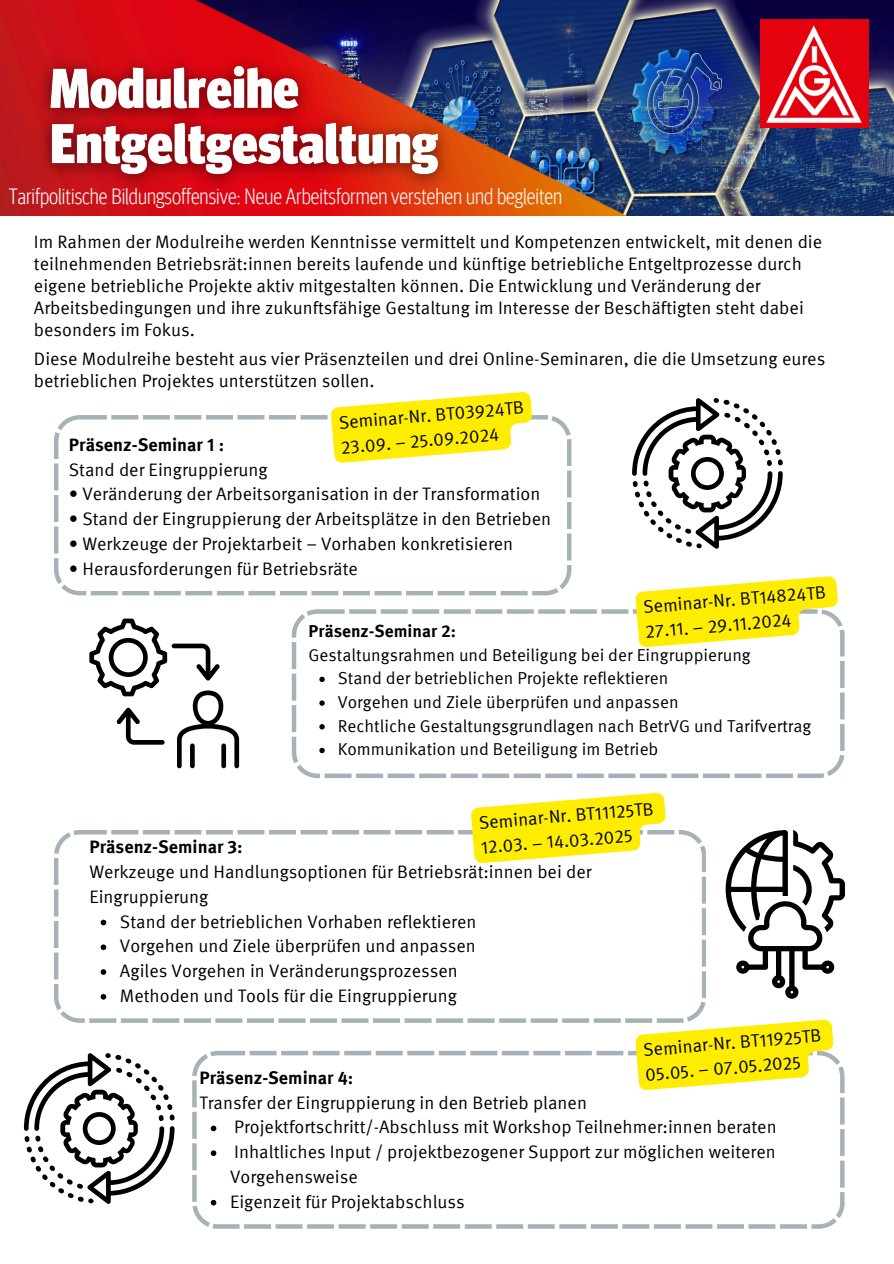
<style>
.page{position:relative;width:894px;height:1264px;background:#fff}
.page>*{position:absolute;margin:0;border:0;box-sizing:border-box;transform-origin:0 0}
.t1{font:300 condensed 21.9px "Meta Head IGM";color:#fff}
.t2{font:18px/22px "Meta IGM";color:#000}
.t3{font:700 18px "Meta IGM";color:#000}
.t4{font:17.25px "Meta IGM";color:#000}
.t5{font:700 17.25px "Meta IGM";color:#000}
</style>
<div class="page">
<img style="left:703px;top:0;width:190px;height:216px">
<img style="left:760px;top:19px;width:108px;height:108px">
<img style="left:0;top:0;width:703px;height:216px">
<svg style="left:54px;top:415px;width:517px;height:180px"></svg>
<svg style="left:292px;top:609px;width:552px;height:169px"></svg>
<svg style="left:192px;top:1050px;width:651px;height:178px"></svg>
<svg style="left:632px;top:398px;width:150px;height:151px"></svg>
<svg style="left:89px;top:618px;width:150px;height:150px"></svg>
<svg style="left:725px;top:830px;width:119px;height:168px"></svg>
<img style="left:26px;top:41px;width:438px;height:160px">
<svg style="left:319px;top:676px;width:5px;height:6px"></svg>
<svg style="left:319px;top:700px;width:5px;height:5px"></svg>
<svg style="left:319px;top:724px;width:5px;height:5px"></svg>
<svg style="left:319px;top:747px;width:5px;height:6px"></svg>
<svg style="left:330px;top:392px;width:204px;height:71px"></svg>
<svg style="left:634px;top:576px;width:206px;height:71px"></svg>
<svg style="left:54px;top:830px;width:651px;height:192px"></svg>
<svg style="left:470px;top:792px;width:198px;height:71px"></svg>
<svg style="left:211px;top:1125px;width:5px;height:6px"></svg>
<svg style="left:211px;top:1150px;width:5px;height:5px"></svg>
<svg style="left:211px;top:1199px;width:5px;height:6px"></svg>
<svg style="left:634px;top:1019px;width:201px;height:71px"></svg>
<svg style="left:24px;top:1053px;width:151px;height:150px"></svg>
<h2 class="t1" style="left:9px;top:183px;width:555px">Tarifpolitische Bildungsoffensive: Neue Arbeitsformen verstehen und begleiten</h2>
<p class="t2" style="left:34px;top:230px;width:789px">Im Rahmen der Modulreihe werden Kenntnisse vermittelt und Kompetenzen entwickelt, mit denen die teilnehmenden Betriebsrät:innen bereits laufende und künftige betriebliche Entgeltprozesse durch eigene betriebliche Projekte aktiv mitgestalten können. Die Entwicklung und Veränderung der Arbeitsbedingungen und ihre zukunftsfähige Gestaltung im Interesse der Beschäftigten steht dabei besonders im Fokus.</p>
<p class="t2" style="left:34px;top:348px;width:792px">Diese Modulreihe besteht aus vier Präsenzteilen und drei Online-Seminaren, die die Umsetzung eures betrieblichen Projektes unterstützen sollen.</p>
<p class="t2" style="left:337px;top:410px;width:187px;line-height:24.8px;rotate:-5deg">Seminar-Nr. BT03924TB<br>23.09. – 25.09.2024</p>
<p class="t3" style="left:69px;top:433px;width:157px">Präsenz-Seminar 1 :</p>
<p class="t2" style="left:69px;top:458px;width:200px">Stand der Eingruppierung</p>
<p class="t2" style="left:69px;top:483px;width:473px">• Veränderung der Arbeitsorganisation in der Transformation</p>
<p class="t2" style="left:69px;top:507px;width:483px">• Stand der Eingruppierung der Arbeitsplätze in den Betrieben</p>
<p class="t2" style="left:69px;top:532px;width:445px">• Werkzeuge der Projektarbeit – Vorhaben konkretisieren</p>
<p class="t2" style="left:69px;top:557px;width:290px">• Herausforderungen für Betriebsräte</p>
<p class="t2" style="left:642px;top:596px;width:184px;rotate:-5deg">Seminar-Nr. BT14824TB</p>
<p class="t2" style="left:644px;top:621px;width:148px;rotate:-5deg">27.11. – 29.11.2024</p>
<p class="t5" style="left:308px;top:619px;width:149px">Präsenz-Seminar 2:</p>
<p class="t4" style="left:308px;top:643px;width:443px">Gestaltungsrahmen und Beteiligung bei der Eingruppierung</p>
<p class="t4" style="left:338px;top:667px;width:332px">Stand der betrieblichen Projekte reflektieren</p>
<p class="t4" style="left:338px;top:690px;width:342px">Vorgehen und Ziele überprüfen und anpassen</p>
<p class="t4" style="left:338px;top:714px;width:475px">Rechtliche Gestaltungsgrundlagen nach BetrVG und Tarifvertrag</p>
<p class="t4" style="left:338px;top:738px;width:322px">Kommunikation und Beteiligung im Betrieb</p>
<p class="t2" style="left:478px;top:812px;width:177px;rotate:-5deg">Seminar-Nr. BT11125TB</p>
<p class="t2" style="left:480px;top:836px;width:153px;rotate:-5deg">12.03. – 14.03.2025</p>
<p class="t3" style="left:89px;top:835px;width:155px">Präsenz-Seminar 3:</p>
<p class="t2" style="left:89px;top:859px;width:503px;line-height:24.8px">Werkzeuge und Handlungsoptionen für Betriebsrät:innen bei der<br>Eingruppierung</p>
<p class="t2" style="left:120px;top:910px;width:358px">Stand der betrieblichen Vorhaben reflektieren</p>
<p class="t2" style="left:120px;top:935px;width:357px">Vorgehen und Ziele überprüfen und anpassen</p>
<p class="t2" style="left:120px;top:959px;width:339px">Agiles Vorgehen in Veränderungsprozessen</p>
<p class="t2" style="left:120px;top:984px;width:338px">Methoden und Tools für die Eingruppierung</p>
<p class="t2" style="left:642px;top:1039px;width:180px;rotate:-5deg">Seminar-Nr. BT11925TB</p>
<p class="t2" style="left:644px;top:1063px;width:157px;rotate:-5deg">05.05. – 07.05.2025</p>
<p class="t3" style="left:199px;top:1066px;width:155px">Präsenz-Seminar 4:</p>
<p class="t2" style="left:199px;top:1091px;width:389px">Transfer der Eingruppierung in den Betrieb planen</p>
<p class="t2" style="left:234px;top:1116px;width:544px">Projektfortschritt/-Abschluss mit Workshop Teilnehmer:innen beraten</p>
<p class="t2" style="left:230px;top:1139px;width:547px;line-height:24.8px">Inhaltliches Input / projektbezogener Support zur möglichen weiteren<br>Vorgehensweise</p>
<p class="t2" style="left:230px;top:1190px;width:236px">Eigenzeit für Projektabschluss</p>
</div>
